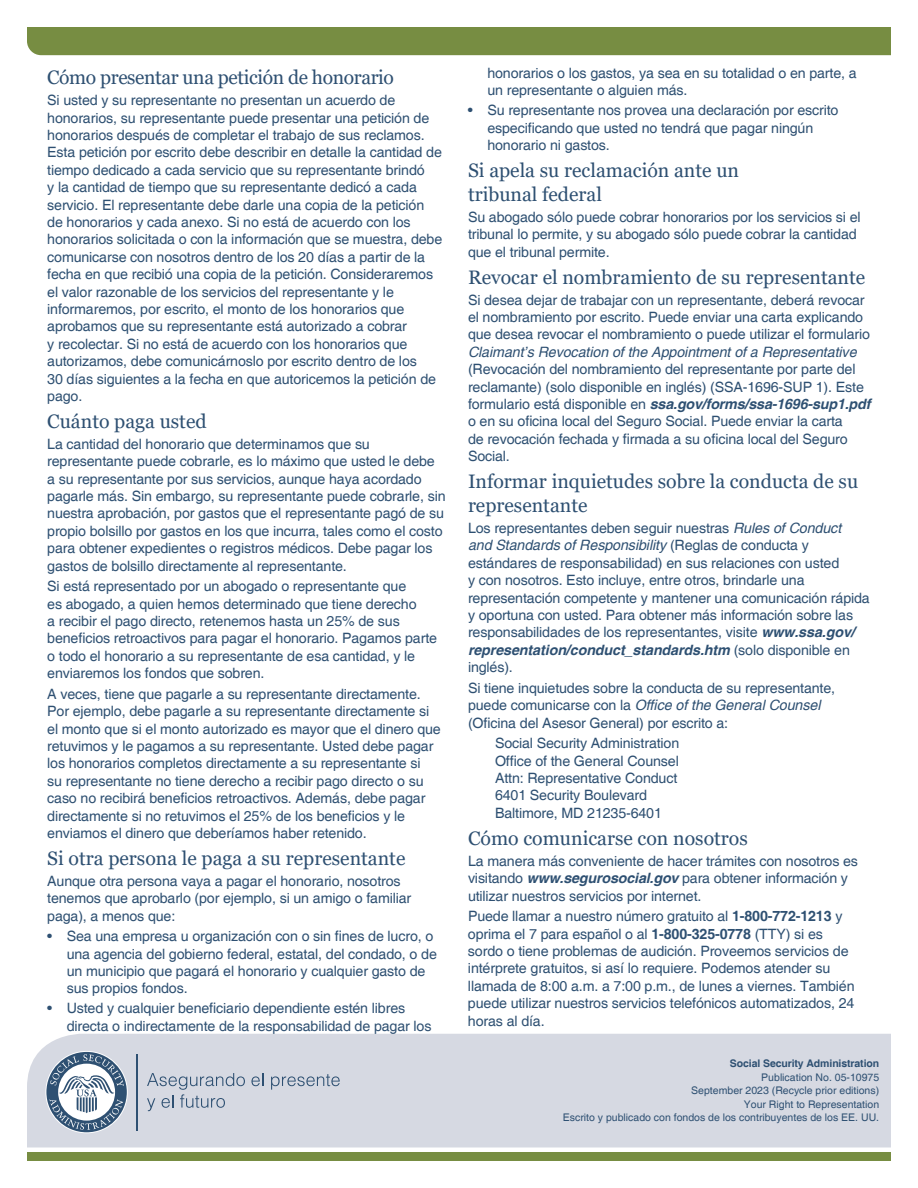
<style>
.page{position:relative;width:918px;height:1188px;background:#fff}
.page>*{position:absolute;margin:0;border:0;box-sizing:border-box;transform-origin:0 0}
.t1{font:19.5px/24px "Georgia";color:#2e5072}
.t2{font:19.5px "Georgia";letter-spacing:-.02em;color:#2e5072}
.t3{font:14.25px/17.4px "Helvetica";letter-spacing:-.01em;color:#2e5072}
.t4{font:10.5px "Helvetica";color:#2e5072}
.t5{font:700 10.5px "Helvetica";letter-spacing:-.01em;color:#2e5072}
.s1{font-style:italic}
.s2{font-weight:700;font-style:italic}
.s3{font-weight:700}
</style>
<div class="page">
<div style="left:27px;top:1153px;width:864px;height:8px;background:#778d42"></div>
<div style="left:27px;top:1034px;width:864px;height:113px;background:#d6d9e2"></div>
<div style="left:27px;top:27px;width:864px;height:28px;background:#778d42"></div>
<svg style="left:251px;top:1073px;width:12px;height:13px"></svg>
<svg style="left:271px;top:1074px;width:69px;height:16px"></svg>
<svg style="left:147px;top:1073px;width:98px;height:38px;background:#bec6d2"></svg>
<hr style="left:137px;top:1054px;width:1px;height:77px;background:#2e5072">
<svg style="left:46px;top:1052px;width:81px;height:80px"></svg>
<svg style="left:49px;top:1054px;width:75px;height:76px"></svg>
<h1 class="t2" style="left:47px;top:66px;width:348px">Cómo presentar una petición de honorario</h1>
<p class="t3" style="left:47px;top:92px;width:397px">Si usted y su representante no presentan un acuerdo de honorarios, su representante puede presentar una petición de honorarios después de completar el trabajo de sus reclamos.<br>Esta petición por escrito debe describir en detalle la cantidad de tiempo dedicado a cada servicio que su representante brindó<br>y la cantidad de tiempo que su representante dedicó a cada servicio. El representante debe darle una copia de la petición de honorarios y cada anexo. Si no está de acuerdo con los honorarios solicitada o con la información que se muestra, debe comunicarse con nosotros dentro de los 20 días a partir de la fecha en que recibió una copia de la petición. Consideraremos el valor razonable de los servicios del representante y le informaremos, por escrito, el monto de los honorarios que aprobamos que su representante está autorizado a cobrar<br>y recolectar. Si no está de acuerdo con los honorarios que autorizamos, debe comunicárnoslo por escrito dentro de los<br>30 días siguientes a la fecha en que autoricemos la petición de pago.</p>
<h1 class="t1" style="left:47px;top:410px;width:161px">Cuánto paga usted</h1>
<p class="t3" style="left:47px;top:436px;width:400px">La cantidad del honorario que determinamos que su representante puede cobrarle, es lo máximo que usted le debe a su representante por sus servicios, aunque haya acordado pagarle más. Sin embargo, su representante puede cobrarle, sin nuestra aprobación, por gastos que el representante pagó de su propio bolsillo por gastos en los que incurra, tales como el costo para obtener expedientes o registros médicos. Debe pagar los gastos de bolsillo directamente al representante.</p>
<p class="t3" style="left:47px;top:578px;width:391px">Si está representado por un abogado o representante que<br>es abogado, a quien hemos determinado que tiene derecho<br>a recibir el pago directo, retenemos hasta un 25% de sus beneficios retroactivos para pagar el honorario. Pagamos parte o todo el honorario a su representante de esa cantidad, y le enviaremos los fondos que sobren.</p>
<p class="t3" style="left:47px;top:686px;width:395px">A veces, tiene que pagarle a su representante directamente.<br>Por ejemplo, debe pagarle a su representante directamente si el monto que si el monto autorizado es mayor que el dinero que retuvimos y le pagamos a su representante. Usted debe pagar los honorarios completos directamente a su representante si<br>su representante no tiene derecho a recibir pago directo o su caso no recibirá beneficios retroactivos. Además, debe pagar directamente si no retuvimos el 25% de los beneficios y le enviamos el dinero que deberíamos haber retenido.</p>
<h1 class="t1" style="left:47px;top:847px;width:360px">Si otra persona le paga a su representante</h1>
<p class="t3" style="left:47px;top:873px;width:366px">Aunque otra persona vaya a pagar el honorario, nosotros tenemos que aprobarlo (por ejemplo, si un amigo o familiar paga), a menos que:</p>
<p class="t3" style="left:67px;top:928px;width:372px;text-indent:-19px">• Sea una empresa u organización con o sin fines de lucro, o una agencia del gobierno federal, estatal, del condado, o de un municipio que pagará el honorario y cualquier gasto de sus propios fondos.</p>
<p class="t3" style="left:67px;top:1000px;width:366px;text-indent:-19px">• Usted y cualquier beneficiario dependiente estén libres directa o indirectamente de la responsabilidad de pagar los</p>
<p class="t3" style="left:487px;top:65px;width:371px">honorarios o los gastos, ya sea en su totalidad o en parte, a un representante o alguien más.</p>
<p class="t3" style="left:487px;top:102px;width:353px;text-indent:-19px">• Su representante nos provea una declaración por escrito especificando que usted no tendrá que pagar ningún honorario ni gastos.</p>
<h1 class="t1" style="left:468px;top:159px;width:273px">Si apela su reclamación ante un tribunal federal</h1>
<p class="t3" style="left:468px;top:209px;width:394px">Su abogado sólo puede cobrar honorarios por los servicios si el tribunal lo permite, y su abogado sólo puede cobrar la cantidad que el tribunal permite.</p>
<h1 class="t1" style="left:468px;top:266px;width:399px">Revocar el nombramiento de su representante</h1>
<p class="t3" style="left:468px;top:291px;width:404px">Si desea dejar de trabajar con un representante, deberá revocar el nombramiento por escrito. Puede enviar una carta explicando que desea revocar el nombramiento o puede utilizar el formulario <span class="s1">Claimant’s Revocation of the Appointment of a Representative </span>(Revocación del nombramiento del representante por parte del reclamante) (solo disponible en inglés) (SSA-1696-SUP 1). Este formulario está disponible en <span class="s2">ssa.gov/forms/ssa-1696-sup1.pdf </span>o en su oficina local del Seguro Social. Puede enviar la carta<br>de revocación fechada y firmada a su oficina local del Seguro Social.</p>
<h1 class="t1" style="left:468px;top:470px;width:392px">Informar inquietudes sobre la conducta de su representante</h1>
<p class="t3" style="left:468px;top:520px;width:403px">Los representantes deben seguir nuestras <span class="s1">Rules of Conduct<br>and Standards of Responsibility</span> (Reglas de conducta y estándares de responsabilidad) en sus relaciones con usted<br>y con nosotros. Esto incluye, entre otros, brindarle una representación competente y mantener una comunicación rápida y oportuna con usted. Para obtener más información sobre las responsabilidades de los representantes, visite <span class="s2">www.ssa.gov/ representation/conduct_standards.htm</span> (solo disponible en inglés).</p>
<p class="t3" style="left:468px;top:680px;width:369px">Si tiene inquietudes sobre la conducta de su representante, puede comunicarse con la <span class="s1">Office of the General Counsel </span>(Oficina del Asesor General) por escrito a:</p>
<p class="t3" style="left:495px;top:735px;width:186px">Social Security Administration<br>Office of the General Counsel<br>Attn: Representative Conduct<br>6401 Security Boulevard<br>Baltimore, MD 21235-6401</p>
<h1 class="t1" style="left:468px;top:827px;width:281px">Cómo comunicarse con nosotros</h1>
<p class="t3" style="left:468px;top:853px;width:392px">La manera más conveniente de hacer trámites con nosotros es visitando <span class="s2">www.segurosocial.gov</span> para obtener información y utilizar nuestros servicios por internet.</p>
<p class="t3" style="left:468px;top:908px;width:388px">Puede llamar a nuestro número gratuito al <span class="s3">1-800-772-1213</span> y oprima el 7 para español o al <span class="s3">1-800-325-0778</span> (TTY) si es sordo o tiene problemas de audición. Proveemos servicios de intérprete gratuitos, si así lo requiere. Podemos atender su llamada de 8:00 a.m. a 7:00 p.m., de lunes a viernes. También puede utilizar nuestros servicios telefónicos automatizados, 24 horas al día.</p>
<p class="t5" style="left:730px;top:1057px;width:151px">Social Security Administration</p>
<p class="t4" style="left:761px;top:1071px;width:119px">Publication No. 05-10975</p>
<p class="t4" style="left:691px;top:1085px;width:189px">September 2023 (Recycle prior editions)</p>
<p class="t4" style="left:744px;top:1098px;width:137px">Your Right to Representation</p>
<p class="t4" style="left:563px;top:1112px;width:318px">Escrito y publicado con fondos de los contribuyentes de los EE. UU.</p>
</div>
